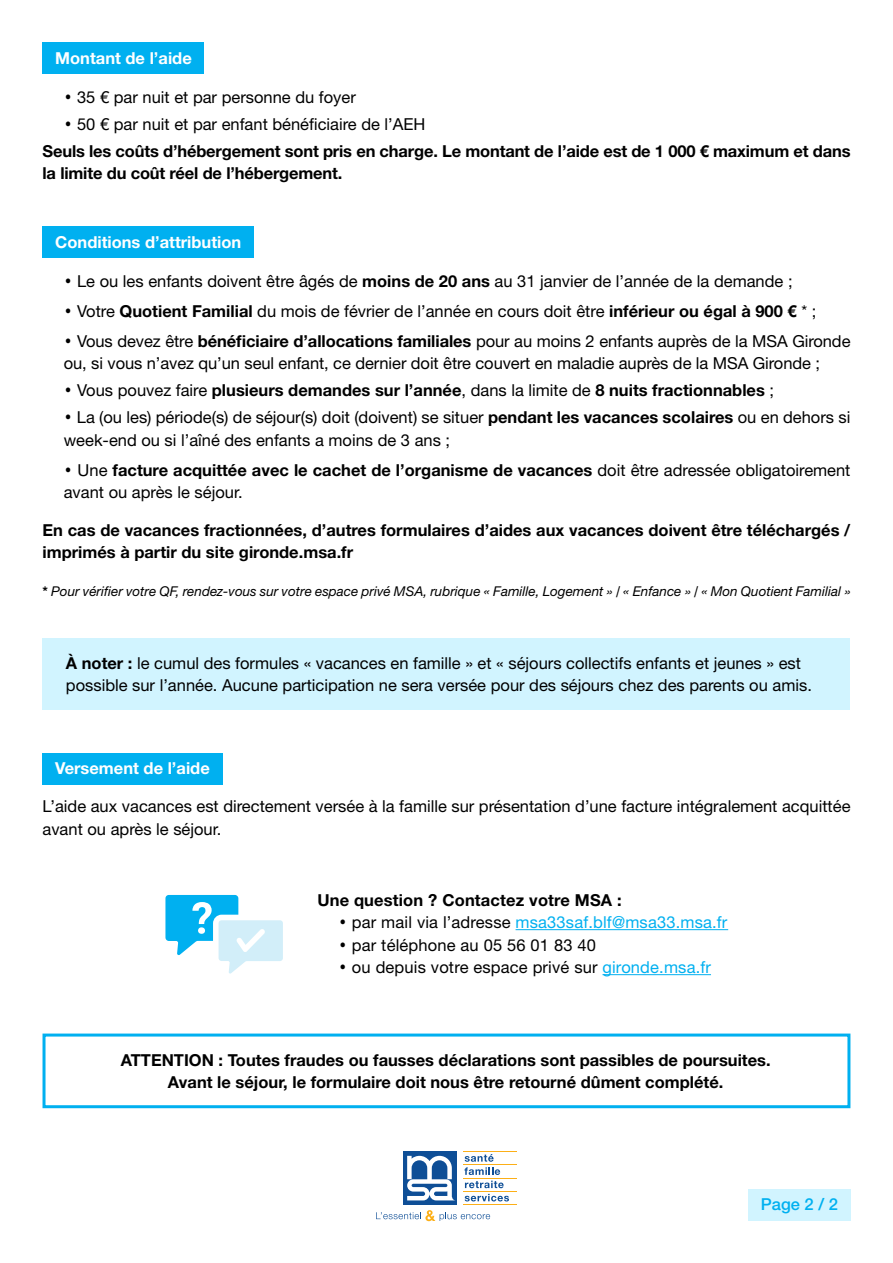
<style>
.page{position:relative;width:893px;height:1263px;background:#fff}
.page>*{position:absolute;margin:0;border:0;box-sizing:border-box;transform-origin:0 0}
.t1{font:16.5px/22.5px "Helvetica Neue LT Std";color:#000}
.t2{font:700 16.5px/22.5px "Helvetica Neue LT Std";color:#000}
.t3{font:700 16.5px "Helvetica Neue LT Std";color:#fff}
.t4{font:16.5px "Helvetica Neue LT Std";letter-spacing:.01em;color:#00b0f0}
.t5{font:500 16.5px "Helvetica Neue LT Std";color:#00b0f0}
.t6{font:italic 13.5px "Helvetica Neue LT Std";color:#000}
.s1{font-family:"DejaVu Sans Condensed"}
.s2{font-family:"DejaVu Sans Condensed";font-weight:400}
.s3{font-weight:400}
.s4{font-weight:700}
.s5{font-weight:700;font-style:normal}
.s6{font-family:"DejaVu Sans Condensed";font-style:normal}
.s7{font-family:"DejaVu Sans Condensed";color:#000}
.s8{color:#000}
.s9{color:#00b0f0}
</style>
<div class="page">
<svg style="left:165px;top:895px;width:118px;height:79px"></svg>
<div style="left:43px;top:43px;width:161px;height:31px;background:#00b0f0"></div>
<div style="left:43px;top:752px;width:180px;height:32px;background:#00b0f0"></div>
<div style="left:43px;top:226px;width:211px;height:32px;background:#00b0f0"></div>
<div style="left:43px;top:638px;width:807px;height:72px;background:#d1f4ff"></div>
<div style="left:43px;top:1033px;width:807px;height:75px;border:3px solid #00b0f0"></div>
<hr style="left:516px;top:929px;width:212px;height:1px;background:#00b0f0">
<hr style="left:602px;top:974px;width:109px;height:1px;background:#00b0f0">
<div style="left:748px;top:1188px;width:102px;height:32px;background:#d1f4ff"></div>
<svg style="left:464px;top:1154px;width:40px;height:34px"></svg>
<svg style="left:465px;top:1194px;width:44px;height:7px"></svg>
<hr style="left:463px;top:1151px;width:54px;height:1px;background:#fcaf17">
<hr style="left:463px;top:1164px;width:54px;height:1px;background:#fcaf17">
<hr style="left:463px;top:1178px;width:54px;height:1px;background:#fcaf17">
<hr style="left:463px;top:1191px;width:54px;height:1px;background:#fcaf17">
<hr style="left:463px;top:1204px;width:54px;height:1px;background:#fcaf17">
<div style="left:403px;top:1151px;width:53px;height:54px;background:#0e4e96"></div>
<svg style="left:407px;top:1156px;width:47px;height:44px"></svg>
<svg style="left:376px;top:1210px;width:114px;height:11px"></svg>
<p class="t3" style="left:55px;top:48px;width:138px">Montant de l’aide</p>
<p class="t1" style="left:64px;top:86px;width:294px"><span class="s1">•</span> 35 € par nuit et par personne du foyer</p>
<p class="t2" style="left:43px;top:110px;width:809px;line-height:27px;text-indent:21px"><span class="s2">•</span> <span class="s3">50 € par nuit et par enfant bénéficiaire de l’AEH<br></span>Seuls les coûts d’hébergement sont pris en charge. Le montant de l’aide est de 1 000 € maximum et dans</p>
<p class="t2" style="left:43px;top:162px;width:301px">la limite du coût réel de l’hébergement.</p>
<p class="t3" style="left:55px;top:232px;width:188px">Conditions d’attribution</p>
<p class="t1" style="left:64px;top:269px;width:730px"><span class="s1">•</span> Le ou les enfants doivent être âgés de <span class="s4">moins de 20 ans</span> au 31 janvier de l’année de la demande ;</p>
<p class="t1" style="left:64px;top:299px;width:754px"><span class="s1">•</span> Votre <span class="s4">Quotient Familial</span> du mois de février de l’année en cours doit être <span class="s4">inférieur ou égal à 900 €</span> * ;</p>
<p class="t1" style="left:64px;top:329px;width:788px"><span class="s1">•</span> Vous devez être <span class="s4">bénéficiaire d’allocations familiales</span> pour au moins 2 enfants auprès de la MSA Gironde ou, si vous n’avez qu’un seul enfant, ce dernier doit être couvert en maladie auprès de la MSA Gironde ;</p>
<p class="t2" style="left:64px;top:379px;width:712px"><span class="s2">•</span> <span class="s3">Vous pouvez faire</span> plusieurs demandes sur l’année<span class="s3">, dans la limite de</span> 8 nuits fractionnables <span class="s3">;</span></p>
<p class="t1" style="left:64px;top:406px;width:788px"><span class="s1">•</span> La (ou les) période(s) de séjour(s) doit (doivent) se situer <span class="s4">pendant les vacances scolaires</span> ou en dehors si week-end ou si l’aîné des enfants a moins de 3 ans ;</p>
<p class="t1" style="left:64px;top:458px;width:788px"><span class="s1">•</span> Une <span class="s4">facture acquittée avec le cachet de l’organisme de vacances</span> doit être adressée obligatoirement avant ou après le séjour.</p>
<p class="t2" style="left:43px;top:518px;width:809px">En cas de vacances fractionnées, d’autres formulaires d’aides aux vacances doivent être téléchargés / imprimés à partir du site gironde.msa.fr</p>
<p class="t6" style="left:43px;top:583px;width:809px"><span class="s5">*</span> Pour vérifier votre QF, rendez-vous sur votre espace privé MSA, rubrique « Famille, Logement » <span class="s6">/</span> « Enfance » <span class="s6">/</span> « Mon Quotient Familial »</p>
<p class="t1" style="left:66px;top:651px;width:747px"><span class="s4">À noter :</span> le cumul des formules « vacances en famille » et « séjours collectifs enfants et jeunes » est possible sur l’année. Aucune participation ne sera versée pour des séjours chez des parents ou amis.</p>
<p class="t3" style="left:55px;top:758px;width:156px">Versement de l’aide</p>
<p class="t1" style="left:43px;top:795px;width:809px">L’aide aux vacances est directement versée à la famille sur présentation d’une facture intégralement acquittée avant ou après le séjour.</p>
<p class="t2" style="left:317px;top:888px;width:306px">Une question ? Contactez votre MSA :</p>
<p class="t4" style="left:339px;top:912px;width:390px"><span class="s7">•</span> <span class="s8">par mail via l’adresse</span> msa33saf.blf@msa33.msa.fr</p>
<p class="t1" style="left:339px;top:933px;width:259px"><span class="s1">•</span> par téléphone au 05 56 01 83 40</p>
<p class="t1" style="left:339px;top:956px;width:374px"><span class="s1">•</span> ou depuis votre espace privé sur <span class="s9">gironde.msa.fr</span></p>
<p class="t2" style="left:121px;top:1048px;width:651px;text-align:center">ATTENTION : Toutes fraudes ou fausses déclarations sont passibles de poursuites.<br>Avant le séjour, le formulaire doit nous être retourné dûment complété.</p>
<p class="t5" style="left:761px;top:1195px;width:79px">Page 2 / 2</p>
</div>
